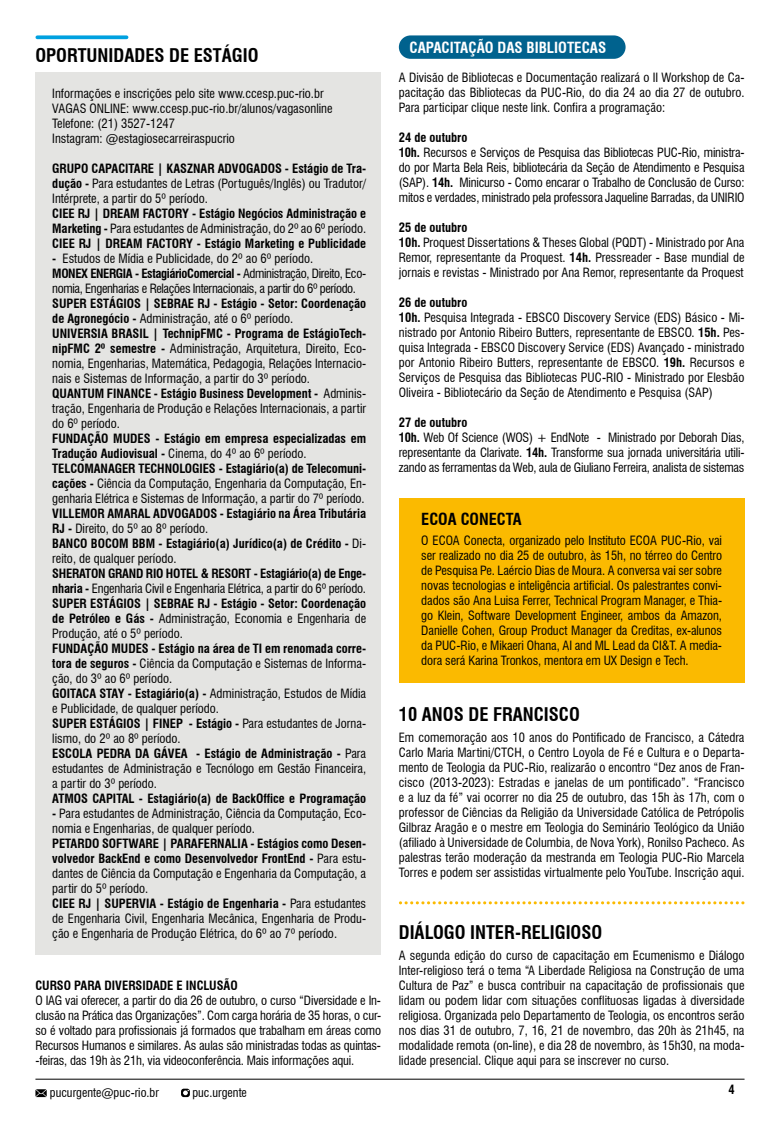
<style>
.page{position:relative;width:780px;height:1134px;background:#fff}
.page>*{position:absolute;margin:0;border:0;box-sizing:border-box;transform-origin:0 0}
.t1{font:700 condensed 18.38px "Swiss 721 BT";color:#000}
.t2{font:700 condensed 16.25px "Swiss 721 BT";color:#000}
.t3{font:700 condensed 15px "Swiss 721 BT";color:#fff}
.t4{font:condensed 12.5px/15px "Swiss 721 BT";color:#000}
.t5{font:700 condensed 12.5px/15px "Swiss 721 BT";color:#000;text-align:justify}
.t6{font:condensed 12.5px/15px "Swiss 721 BT";letter-spacing:-.03em;color:#000}
.t7{font:condensed 12.12px "Swiss 721 BT";color:#000}
.s1{font-weight:700}
.s2{font-weight:400}
</style>
<div class="page">
<hr style="left:35px;top:1079px;width:709px;height:1px;background:#000">
<svg style="left:181px;top:1089px;width:9px;height:8px"></svg>
<svg style="left:35px;top:1089px;width:12px;height:8px"></svg>
<div style="left:35px;top:72px;width:346px;height:883px;background:#e4e4e2"></div>
<svg style="left:37px;top:35px;width:89px;height:4px"></svg>
<div style="left:399px;top:35px;width:226px;height:24px;background:#00628e;border-radius:12px"></div>
<div style="left:399px;top:498px;width:345px;height:184px;background:#fbba00"></div>
<svg style="left:400px;top:901px;width:343px;height:3px"></svg>
<h1 class="t1" style="left:35px;top:45px;width:224px">OPORTUNIDADES DE ESTÁGIO</h1>
<p class="t4" style="left:52px;top:86px;width:282px">Informações e inscrições pelo site www.ccesp.puc-rio.br VAGAS ONLINE: www.ccesp.puc-rio.br/alunos/vagasonline Telefone: (21) 3527-1247<br>Instagram: @estagiosecarreiraspucrio</p>
<p class="t4" style="left:52px;top:161px;width:315px;text-align:justify"><span class="s1">GRUPO CAPACITARE | KASZNAR ADVOGADOS - Estágio de Tra&shy;dução -</span> Para estudantes de Letras (Português/Inglês) ou Tradutor/ Intérprete, a partir do 5º período.</p>
<p class="t5" style="left:52px;top:206px;width:315px">CIEE RJ | DREAM FACTORY - Estágio Negócios Administração e Marketing - <span class="s2">Para estudantes de Administração, do 2º ao 6º período.<br></span>CIEE RJ | DREAM FACTORY - Estágio Marketing e Publicidade</p>
<p class="t6" style="left:52px;top:251px;width:315px"><span class="s1">-</span> Estudos de Mídia e Publicidade, do 2º ao 6º período.<br><span class="s1">MONEX ENERGIA - EstagiárioComercial -</span> Administração, Direito, Eco&shy;nomia, Engenharias e Relações Internacionais, a partir do 6º período.</p>
<p class="t4" style="left:52px;top:296px;width:315px"><span class="s1">SUPER ESTÁGIOS | SEBRAE RJ - Estágio - Setor: Coordenação de Agronegócio -</span> Administração, até o 6º período.<br><span class="s1">UNIVERSIA BRASIL | TechnipFMC - Programa de EstágioTech&shy;nipFMC 2º semestre -</span> Administração, Arquitetura, Direito, Eco&shy;nomia, Engenharias, Matemática, Pedagogia, Relações Internacio&shy;nais e Sistemas de Informação, a partir do 3º período.<br><span class="s1">QUANTUM FINANCE - Estágio Business Development -</span> Adminis&shy;tração, Engenharia de Produção e Relações Internacionais, a partir do 6º período.</p>
<p class="t4" style="left:52px;top:431px;width:315px"><span class="s1">FUNDAÇÃO MUDES - Estágio em empresa especializadas em Tradução Audiovisual -</span> Cinema, do 4º ao 6º período.<br><span class="s1">TELCOMANAGER TECHNOLOGIES - Estagiário(a) de Telecomuni&shy;cações -</span> Ciência da Computação, Engenharia da Computação, En&shy;genharia Elétrica e Sistemas de Informação, a partir do 7º período.</p>
<p class="t5" style="left:52px;top:506px;width:315px;text-align:left">VILLEMOR AMARAL ADVOGADOS - Estagiário na Área Tributária RJ - <span class="s2">Direito, do 5º ao 8º período.<br></span>BANCO BOCOM BBM - Estagiário(a) Jurídico(a) de Crédito - <span class="s2">Di&shy;reito, de qualquer período.</span></p>
<p class="t5" style="left:52px;top:566px;width:315px">SHERATON GRAND RIO HOTEL &amp; RESORT - Estagiário(a) de Enge&shy;nharia - <span class="s2">Engenharia Civil e Engenharia Elétrica, a partir do 6º período.<br></span>SUPER ESTÁGIOS | SEBRAE RJ - Estágio - Setor: Coordenação de Petróleo e Gás - <span class="s2">Administração, Economia e Engenharia de Produção, até o 5º período.</span></p>
<p class="t4" style="left:52px;top:641px;width:315px"><span class="s1">FUNDAÇÃO MUDES - Estágio na área de TI em renomada corre&shy;tora de seguros -</span> Ciência da Computação e Sistemas de Informa&shy;ção, do 3º ao 6º período.<br><span class="s1">GOITACA STAY - Estagiário(a) -</span> Administração, Estudos de Mídia e Publicidade, de qualquer período.<br><span class="s1">SUPER ESTÁGIOS | FINEP - Estágio -</span> Para estudantes de Jorna&shy;lismo, do 2º ao 8º período.<br><span class="s1">ESCOLA PEDRA DA GÁVEA - Estágio de Administração -</span> Para estudantes de Administração e Tecnólogo em Gestão Financeira, a partir do 3º período.</p>
<p class="t5" style="left:52px;top:791px;width:315px">ATMOS CAPITAL - Estagiário(a) de BackOffice e Programação</p>
<p class="t4" style="left:52px;top:806px;width:315px"><span class="s1">-</span> Para estudantes de Administração, Ciência da Computação, Eco&shy;nomia e Engenharias, de qualquer período.</p>
<p class="t4" style="left:52px;top:836px;width:315px"><span class="s1">PETARDO SOFTWARE | PARAFERNALIA - Estágios como Desen&shy;volvedor BackEnd e como Desenvolvedor FrontEnd -</span> Para estu&shy;dantes de Ciência da Computação e Engenharia da Computação, a partir do 5º período.<br><span class="s1">CIEE RJ | SUPERVIA - Estágio de Engenharia -</span> Para estudantes de Engenharia Civil, Engenharia Mecânica, Engenharia de Produ&shy;ção e Engenharia de Produção Elétrica, do 6º ao 7º período.</p>
<p class="t5" style="left:35px;top:977px;width:204px">CURSO PARA DIVERSIDADE E INCLUSÃO</p>
<p class="t4" style="left:35px;top:992px;width:347px;text-align:justify">O IAG vai oferecer, a partir do dia 26 de outubro, o curso “Diversidade e In&shy;clusão na Prática das Organizações”. Com carga horária de 35 horas, o cur&shy;so é voltado para profissionais já formados que trabalham em áreas como Recursos Humanos e similares. As aulas são ministradas todas as quintas--feiras, das 19h às 21h, via videoconferência. Mais informações aqui.</p>
<p class="t3" style="left:409px;top:39px;width:198px">CAPACITAÇÃO DAS BIBLIOTECAS</p>
<p class="t4" style="left:399px;top:70px;width:347px;text-align:justify">A Divisão de Bibliotecas e Documentação realizará o II Workshop de Ca&shy;pacitação das Bibliotecas da PUC-Rio, do dia 24 ao dia 27 de outubro.<br>Para participar clique neste link. Confira a programação:</p>
<p class="t4" style="left:399px;top:130px;width:347px"><span class="s1">24 de outubro<br>10h.</span> Recursos e Serviços de Pesquisa das Bibliotecas PUC-Rio, ministra&shy;do por Marta Bela Reis, bibliotecária da Seção de Atendimento e Pesquisa (SAP). <span class="s1">14h.</span> Minicurso - Como encarar o Trabalho de Conclusão de Curso: mitos e verdades, ministrado pela professora Jaqueline Barradas, da UNIRIO</p>
<p class="t4" style="left:399px;top:220px;width:347px"><span class="s1">25 de outubro<br>10h.</span> Proquest Dissertations &amp; Theses Global (PQDT) - Ministrado por Ana Remor, representante da Proquest. <span class="s1">14h.</span> Pressreader - Base mundial de jornais e revistas - Ministrado por Ana Remor, representante da Proquest</p>
<p class="t4" style="left:399px;top:295px;width:347px"><span class="s1">26 de outubro<br>10h.</span> Pesquisa Integrada - EBSCO Discovery Service (EDS) Básico - Mi&shy;nistrado por Antonio Ribeiro Butters, representante de EBSCO. <span class="s1">15h.</span> Pes&shy;quisa Integrada - EBSCO Discovery Service (EDS) Avançado - ministrado por Antonio Ribeiro Butters, representante de EBSCO. <span class="s1">19h.</span> Recursos e Serviços de Pesquisa das Bibliotecas PUC-RIO - Ministrado por Elesbão Oliveira - Bibliotecário da Seção de Atendimento e Pesquisa (SAP)</p>
<p class="t4" style="left:399px;top:415px;width:347px"><span class="s1">27 de outubro<br>10h.</span> Web Of Science (WOS) + EndNote - Ministrado por Deborah Dias, representante da Clarivate. <span class="s1">14h.</span> Transforme sua jornada universitária utili&shy;zando as ferramentas da Web, aula de Giuliano Ferreira, analista de sistemas</p>
<h2 class="t2" style="left:421px;top:509px;width:102px">ECOA CONECTA</h2>
<p class="t4" style="left:421px;top:533px;width:302px;text-align:justify">O ECOA Conecta, organizado pelo Instituto ECOA PUC-Rio, vai ser realizado no dia 25 de outubro, às 15h, no térreo do Centro de Pesquisa Pe. Laércio Dias de Moura. A conversa vai ser sobre novas tecnologias e inteligência artificial. Os palestrantes convi&shy;dados são Ana Luisa Ferrer, Technical Program Manager, e Thia&shy;go Klein, Software Development Engineer, ambos da Amazon, Danielle Cohen, Group Product Manager da Creditas, ex-alunos da PUC-Rio, e Mikaeri Ohana, AI and ML Lead da CI&amp;T. A media&shy;dora será Karina Tronkos, mentora em UX Design e Tech.</p>
<h1 class="t1" style="left:399px;top:704px;width:182px">10 ANOS DE FRANCISCO</h1>
<p class="t4" style="left:399px;top:730px;width:347px;text-align:justify">Em comemoração aos 10 anos do Pontificado de Francisco, a Cátedra Carlo Maria Martini/CTCH, o Centro Loyola de Fé e Cultura e o Departa&shy;mento de Teologia da PUC-Rio, realizarão o encontro “Dez anos de Fran&shy;cisco (2013-2023): Estradas e janelas de um pontificado”. “Francisco e a luz da fé” vai ocorrer no dia 25 de outubro, das 15h às 17h, com o professor de Ciências da Religião da Universidade Católica de Petrópolis Gilbraz Aragão e o mestre em Teologia do Seminário Teológico da União (afiliado à Universidade de Columbia, de Nova York), Ronilso Pacheco. As palestras terão moderação da mestranda em Teologia PUC-Rio Marcela Torres e podem ser assistidas virtualmente pelo YouTube. Inscrição aqui.</p>
<h1 class="t1" style="left:399px;top:921px;width:205px">DIÁLOGO INTER-RELIGIOSO</h1>
<p class="t4" style="left:399px;top:947px;width:347px;text-align:justify">A segunda edição do curso de capacitação em Ecumenismo e Diálogo Inter-religioso terá o tema “A Liberdade Religiosa na Construção de uma Cultura de Paz” e busca contribuir na capacitação de profissionais que lidam ou podem lidar com situações conflituosas ligadas à diversidade religiosa. Organizada pelo Departamento de Teologia, os encontros serão nos dias 31 de outubro, 7, 16, 21 de novembro, das 20h às 21h45, na modalidade remota (on-line), e dia 28 de novembro, às 15h30, na moda&shy;lidade presencial. Clique aqui para se inscrever no curso.</p>
<p class="t7" style="left:50px;top:1085px;width:111px">pucurgente@puc-rio.br</p>
<p class="t7" style="left:192px;top:1085px;width:56px">puc.urgente</p>
<p class="t5" style="left:728px;top:1082px;width:8px">4</p>
</div>
